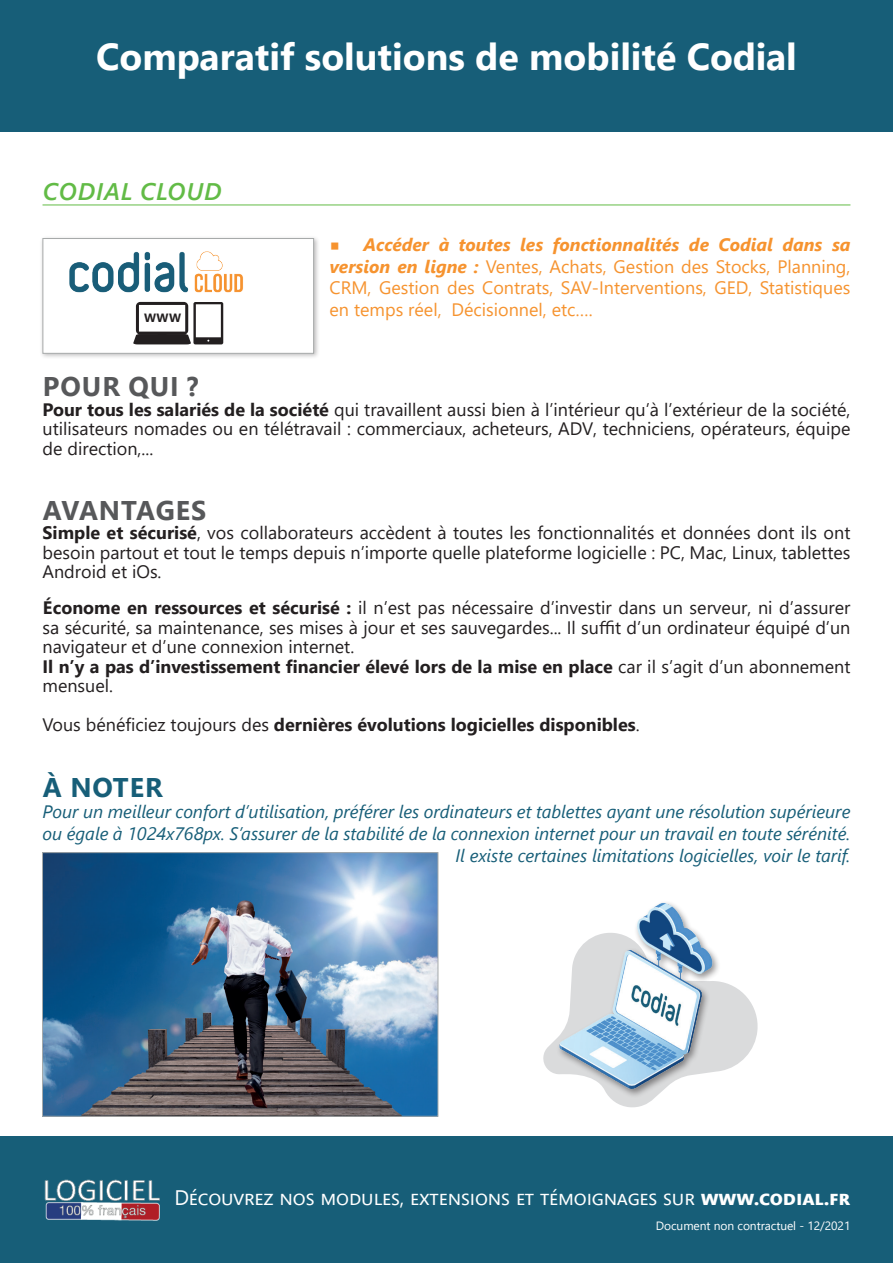
<style>
.page{position:relative;width:893px;height:1263px;background:#fff}
.page>*{position:absolute;margin:0;border:0;box-sizing:border-box;transform-origin:0 0}
.t1{font:700 37.5px "Segoe UI";color:#fff}
.t2{font:700 27px "Segoe UI";letter-spacing:.035em;color:#57585a}
.t3{font:700 27px "Segoe UI";letter-spacing:.035em;color:#175e78}
.t4{font:italic 600 24px "Segoe UI";letter-spacing:.035em;color:#62bb46}
.t5{font:21px "Segoe UI";letter-spacing:-.005em;color:#fff}
.t6{font:18px/19.5px "Segoe UI";color:#231f20;text-align:justify}
.t7{font:italic 18px/21.6px "Segoe UI";color:#175e78;text-align:right}
.t8{font:18px/21.6px "Segoe UI";color:#f6932f;text-align:justify}
.t9{font:700 18px "Segoe UI";color:#231f20}
.t10{font:12px "Segoe UI";letter-spacing:-.005em;color:#fff}
.t11{font:700 12px "Segoe UI";color:#231f20}
.s1{font-family:"Montserrat"}
.s2{font-weight:700;font-style:italic}
.s3{font-weight:700}
.s4{font-weight:400}
</style>
<div class="page">
<div style="left:0;top:0;width:893px;height:132px;background:#175e78"></div>
<div style="left:0;top:1136px;width:893px;height:127px;background:#175e78"></div>
<img style="left:44px;top:1179px;width:115px;height:41px">
<div style="left:39px;top:235px;width:281px;height:125px;background:#231f20;opacity:.3"></div>
<div style="left:43px;top:238px;width:271px;height:116px;background:#fff;border:1px solid #a7aaaa"></div>
<img style="left:69px;top:251px;width:174px;height:55px">
<svg style="left:133px;top:302px;width:90px;height:42px"></svg>
<hr style="left:43px;top:205px;width:807px;height:1px;background:#62bb46">
<img style="left:44px;top:854px;width:392px;height:261px">
<div style="left:42px;top:852px;width:396px;height:265px;border:1px solid #a7aaaa"></div>
<svg style="left:612px;top:1099px;width:41px;height:9px"></svg>
<img style="left:543px;top:902px;width:215px;height:194px">
<h1 class="t1" style="left:96px;top:21px;width:702px">Comparatif solutions de mobilité Codial</h1>
<h3 class="t4" style="left:43px;top:169px;width:180px">CODIAL CLOUD</h3>
<p class="t11" style="left:144px;top:306px;width:39px">WWW</p>
<p class="t8" style="left:330px;top:232px;width:522px"><span class="s1">■</span> <span class="s2">Accéder à toutes les fonctionnalités de Codial dans sa version en ligne :</span> Ventes, Achats, Gestion des Stocks, Planning, CRM, Gestion des Contrats, SAV-Interventions, GED, Statistiques en temps réel, Décisionnel, etc….</p>
<h2 class="t2" style="left:43px;top:361px;width:157px">POUR QUI ?</h2>
<p class="t6" style="left:43px;top:398px;width:809px"><span class="s3">Pour tous les salariés de la société</span> qui travaillent aussi bien à l’intérieur qu’à l’extérieur de la société, utilisateurs nomades ou en télétravail : commerciaux, acheteurs, ADV, techniciens, opérateurs, équipe de direction,...</p>
<h2 class="t2" style="left:43px;top:485px;width:165px">AVANTAGES</h2>
<p class="t6" style="left:43px;top:522px;width:809px"><span class="s3">Simple et sécurisé</span>, vos collaborateurs accèdent à toutes les fonctionnalités et données dont ils ont besoin partout et tout le temps depuis n’importe quelle plateforme logicielle : PC, Mac, Linux, tablettes Android et iOs.</p>
<p class="t6" style="left:43px;top:597px;width:809px;text-align:left"><span class="s3">Économe en ressources et sécurisé :</span> il n’est pas nécessaire d’investir dans un serveur, ni d’assurer sa sécurité, sa maintenance, ses mises à jour et ses sauvegardes... Il suffit d’un ordinateur équipé d’un navigateur et d’une connexion internet.<br><span class="s3">Il n’y a pas d’investissement financier élevé lors de la mise en place</span> car il s’agit d’un abonnement mensuel.</p>
<p class="t9" style="left:43px;top:708px;width:599px"><span class="s4">Vous bénéficiez toujours des</span> dernières évolutions logicielles disponibles<span class="s4">.</span></p>
<h2 class="t3" style="left:43px;top:762px;width:121px">À NOTER</h2>
<p class="t7" style="left:43px;top:798px;width:809px">Pour un meilleur confort d’utilisation, préférer les ordinateurs et tablettes ayant une résolution supérieure ou égale à 1024x768px. S’assurer de la stabilité de la connexion internet pour un travail en toute sérénité.<br>Il existe certaines limitations logicielles, voir le tarif.</p>
<p class="t5" style="left:174px;top:1177px;width:674px">Découvrez nos modules, extensions et témoignages sur <span class="s3">www.codial.fr</span></p>
<p class="t10" style="left:656px;top:1214px;width:196px">Document non contractuel - 12/2021</p>
</div>
